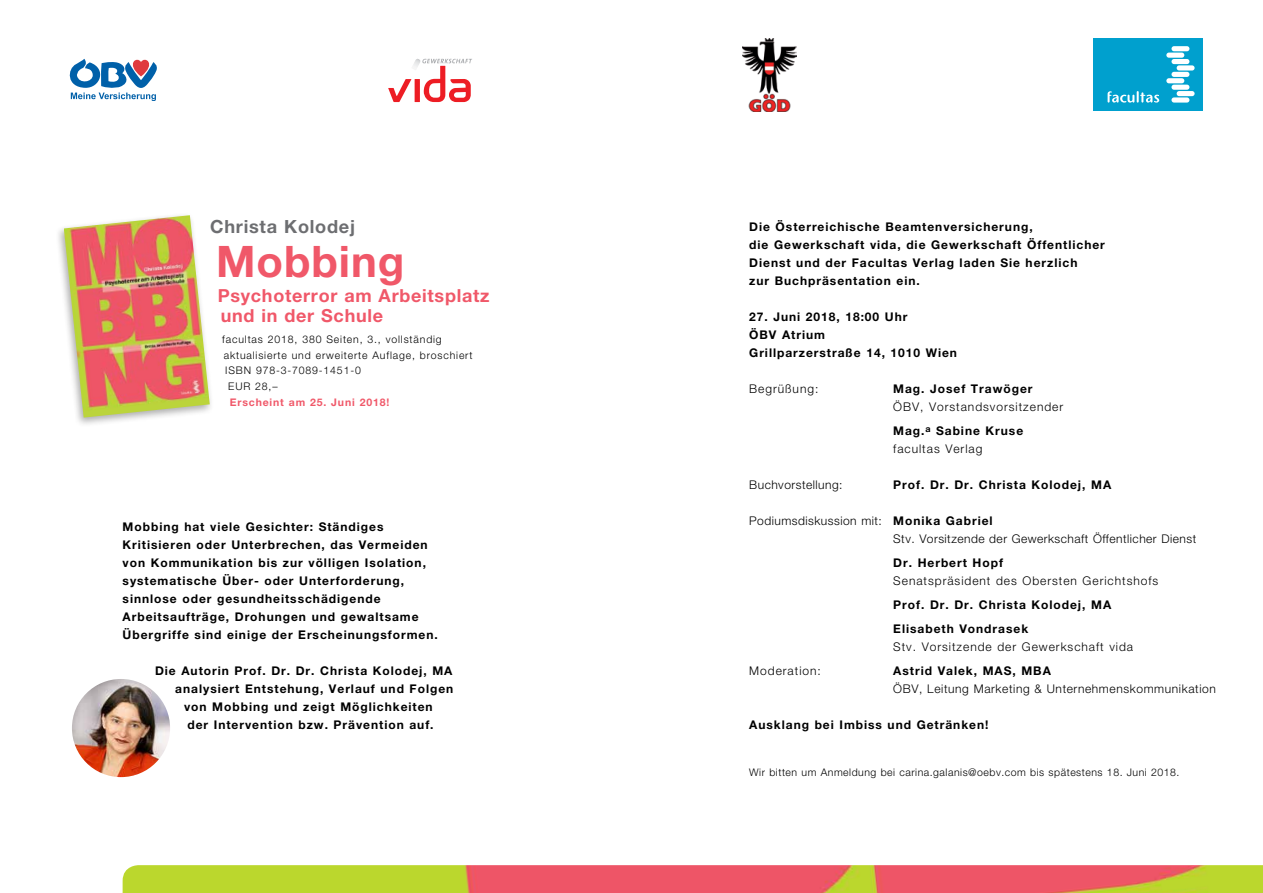
<style>
.page{position:relative;width:1263px;height:893px;background:#fff}
.page>*{position:absolute;margin:0;border:0;box-sizing:border-box;transform-origin:0 0}
.t1{font:700 43.5px "Helvetica Neue";letter-spacing:.02em;color:#f05869}
.t2{font:700 18.15px "Helvetica Neue";letter-spacing:.04em;color:#6d6e71}
.t3{font:700 18px/19.5px "Helvetica Neue";letter-spacing:.04em;color:#f05869}
.t4{font:700 12px/18px "Helvetica Neue";letter-spacing:.08em;color:#000}
.t5{font:300 12px/24px "Helvetica Neue";letter-spacing:.065em;color:#000}
.t6{font:300 12px/18px "Helvetica Neue";letter-spacing:.04em;color:#000}
.t7{font:300 10.5px "Helvetica Neue";letter-spacing:.08em;color:#000}
.t8{font:300 10.5px "Helvetica Neue";letter-spacing:.05em;color:#000}
.t9{font:700 10.5px "Helvetica Neue";letter-spacing:.08em;color:#f05869}
.s1{font-weight:700}
</style>
<div class="page">
<img style="left:123px;top:865px;width:1140px;height:28px">
<svg style="left:70px;top:59px;width:87px;height:42px"></svg>
<img style="left:743px;top:39px;width:53px;height:72px">
<svg style="left:388px;top:59px;width:84px;height:43px"></svg>
<img style="left:72px;top:679px;width:98px;height:98px;border-radius:49px">
<div style="left:1093px;top:39px;width:109px;height:72px;background:#00a0ce"></div>
<div style="left:1166px;top:78px;width:18px;height:5px;background:#fff;border-radius:3px"></div>
<div style="left:1171px;top:85px;width:18px;height:5px;background:#fff;border-radius:3px"></div>
<div style="left:1177px;top:91px;width:17px;height:5px;background:#fff;border-radius:3px"></div>
<div style="left:1171px;top:97px;width:18px;height:6px;background:#fff;border-radius:3px"></div>
<div style="left:1166px;top:53px;width:18px;height:5px;background:#fff;border-radius:3px"></div>
<div style="left:1171px;top:46px;width:18px;height:5px;background:#fff;border-radius:3px"></div>
<div style="left:1171px;top:59px;width:18px;height:5px;background:#fff;border-radius:3px"></div>
<div style="left:1177px;top:65px;width:17px;height:6px;background:#fff;border-radius:3px"></div>
<div style="left:1171px;top:72px;width:18px;height:5px;background:#fff;border-radius:3px"></div>
<svg style="left:1107px;top:91px;width:52px;height:12px"></svg>
<div style="left:54px;top:212px;width:160px;height:216px;background:#000;opacity:.32"></div>
<img style="left:64px;top:215px;width:146px;height:203px">
<h2 class="t2" style="left:210px;top:215px;width:146px">Christa Kolodej</h2>
<h1 class="t1" style="left:216px;top:234px;width:190px">Mobbing</h1>
<h3 class="t3" style="left:218px;top:286px;width:273px">Psychoterror am Arbeitsplatz und in der Schule</h3>
<p class="t7" style="left:222px;top:333px;width:221px">facultas 2018, 380 Seiten, 3., vollständig</p>
<p class="t7" style="left:224px;top:348px;width:250px">aktualisierte und erweiterte Auflage, broschiert</p>
<p class="t7" style="left:225px;top:364px;width:137px">ISBN 978-3-7089-1451-0</p>
<p class="t7" style="left:228px;top:380px;width:51px">EUR 28,–</p>
<p class="t9" style="left:230px;top:395px;width:161px">Erscheint am 25. Juni 2018!</p>
<p class="t4" style="left:123px;top:517px;width:317px">Mobbing hat viele Gesichter: Ständiges Kritisieren oder Unterbrechen, das Vermeiden von Kommunikation bis zur völligen Isolation, systematische Über- oder Unterforderung, sinnlose oder gesundheitsschädigende Arbeitsaufträge, Drohungen und gewaltsame Übergriffe sind einige der Erscheinungsformen.</p>
<p class="t4" style="left:155px;top:661px;width:299px">Die Autorin Prof. Dr. Dr. Christa Kolodej, MA</p>
<p class="t4" style="left:175px;top:679px;width:279px">analysiert Entstehung, Verlauf und Folgen</p>
<p class="t4" style="left:184px;top:697px;width:250px">von Mobbing und zeigt Möglichkeiten</p>
<p class="t4" style="left:187px;top:715px;width:248px">der Intervention bzw. Prävention auf.</p>
<p class="t4" style="left:749px;top:218px;width:357px">Die Österreichische Beamtenversicherung,<br>die Gewerkschaft vida, die Gewerkschaft Öffentlicher Dienst und der Facultas Verlag laden Sie herzlich<br>zur Buchpräsentation ein.</p>
<p class="t4" style="left:749px;top:308px;width:209px">27. Juni 2018, 18:00 Uhr<br>ÖBV Atrium<br>Grillparzerstraße 14, 1010 Wien</p>
<p class="t5" style="left:749px;top:377px;width:71px">Begrüßung:</p>
<p class="t4" style="left:893px;top:380px;width:141px">Mag. Josef Trawöger</p>
<p class="t5" style="left:893px;top:395px;width:171px">ÖBV, Vorstandsvorsitzender<br><span class="s1">Mag.</span><sup>a</sup> <span class="s1">Sabine Kruse</span></p>
<p class="t5" style="left:893px;top:437px;width:91px">facultas Verlag</p>
<p class="t6" style="left:749px;top:476px;width:95px">Buchvorstellung:</p>
<p class="t4" style="left:893px;top:476px;width:219px">Prof. Dr. Dr. Christa Kolodej, MA</p>
<p class="t6" style="left:893px;top:512px;width:304px;text-indent:-144px">Podiumsdiskussion mit: <span class="s1">Monika Gabriel<br></span>Stv. Vorsitzende der Gewerkschaft Öffentlicher Dienst</p>
<p class="t4" style="left:893px;top:554px;width:111px">Dr. Herbert Hopf</p>
<p class="t5" style="left:893px;top:569px;width:266px">Senatspräsident des Obersten Gerichtshofs</p>
<p class="t4" style="left:893px;top:593px;width:219px;line-height:24px">Prof. Dr. Dr. Christa Kolodej, MA<br>Elisabeth Vondrasek</p>
<p class="t5" style="left:893px;top:634px;width:241px">Stv. Vorsitzende der Gewerkschaft vida</p>
<p class="t5" style="left:749px;top:658px;width:73px">Moderation:</p>
<p class="t4" style="left:893px;top:661px;width:159px">Astrid Valek, MAS, MBA</p>
<p class="t5" style="left:893px;top:676px;width:324px">ÖBV, Leitung Marketing &amp; Unternehmenskommunikation</p>
<p class="t4" style="left:749px;top:715px;width:241px">Ausklang bei Imbiss und Getränken!</p>
<p class="t8" style="left:749px;top:766px;width:432px">Wir bitten um Anmeldung bei carina.galanis@oebv.com bis spätestens 18. Juni 2018.</p>
</div>
